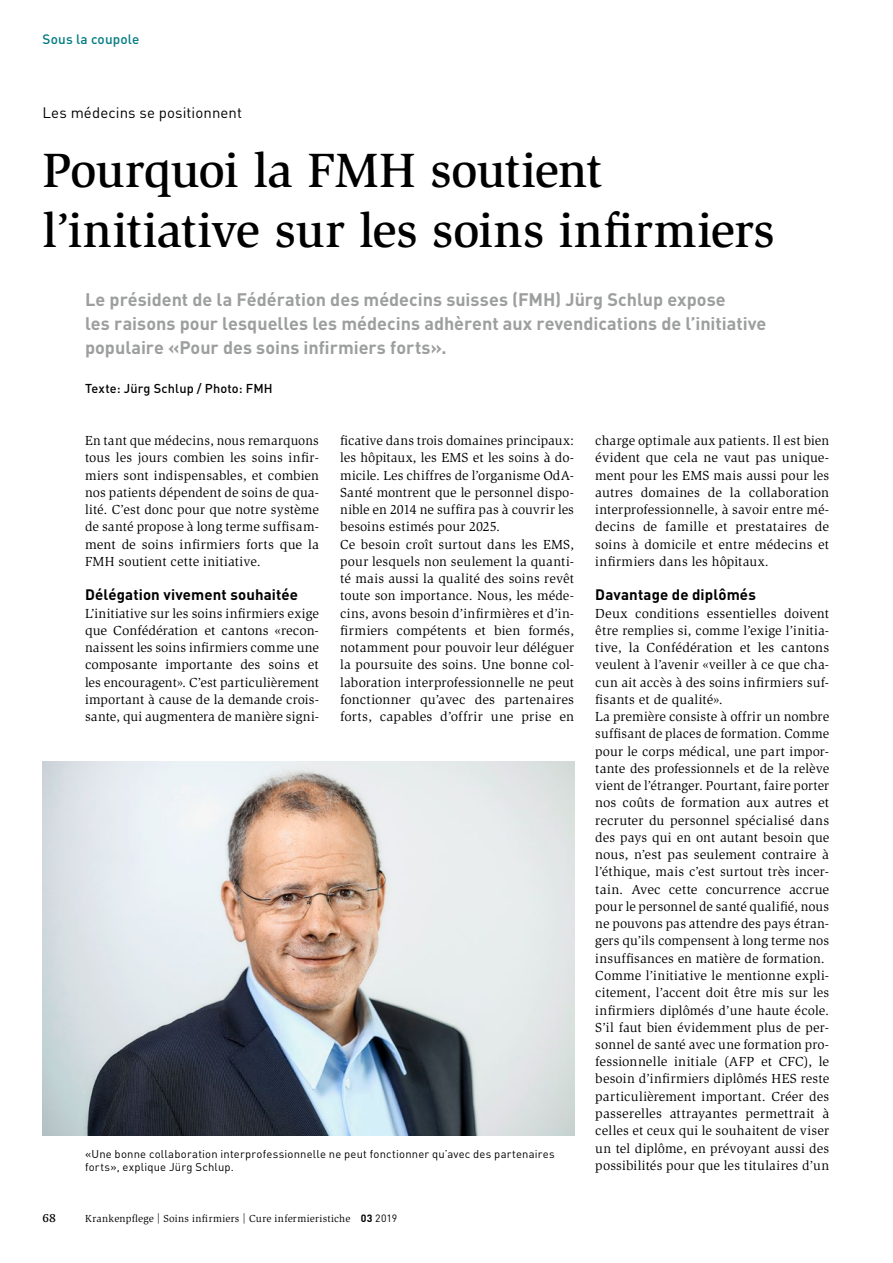
<style>
.page{position:relative;width:893px;height:1263px;background:#fff}
.page>*{position:absolute;margin:0;border:0;box-sizing:border-box;transform-origin:0 0}
.t1{font:500 49.5px/60px "Slimbach Std";letter-spacing:-.005em;color:#000}
.t2{font:700 18px/24px "DIN Pro";color:#9d9e9e}
.t3{font:700 15px "DIN Pro";letter-spacing:.01em;color:#000}
.t4{font:15px "DIN Pro";letter-spacing:.005em;color:#000}
.t5{font:13.5px/17.2px "Slimbach Std";letter-spacing:.01em;color:#000;text-align:justify}
.t6{font:500 13.5px "DIN Pro";letter-spacing:.01em;color:#007b81}
.t7{font:500 12.75px "DIN Pro";letter-spacing:.015em;color:#000}
.t8{font:700 12px "Esta Pro";color:#000}
.t9{font:11.25px/13.5px "DIN Pro";letter-spacing:.02em;color:#000}
.t10{font:10.5px "Slimbach Std";letter-spacing:.025em;color:#000}
.s1{font-family:"DIN Pro";font-weight:700}
.s2{font-family:"DIN Pro"}
</style>
<div class="page">
<img style="left:43px;top:762px;width:531px;height:373px">
<p class="t6" style="left:43px;top:30px;width:99px">Sous la coupole</p>
<p class="t4" style="left:43px;top:103px;width:201px">Les médecins se positionnent</p>
<h1 class="t1" style="left:43px;top:140px;width:734px">Pourquoi la FMH soutient l’initiative sur les soins infirmiers</h1>
<h2 class="t2" style="left:85px;top:287px;width:683px">Le président de la Fédération des médecins suisses (FMH) Jürg Schlup expose<br>les raisons pour lesquelles les médecins adhèrent aux revendications de l’initiative populaire «Pour des soins infirmiers forts».</h2>
<p class="t7" style="left:85px;top:380px;width:189px">Texte: Jürg Schlup / Photo: FMH</p>
<p class="t5" style="left:85px;top:432px;width:235px">En tant que médecins, nous remarquons tous les jours combien les soins infir&shy;miers sont indispensables, et combien nos patients dépendent de soins de qua&shy;lité. C’est donc pour que notre système de santé propose à long terme suffisam&shy;ment de soins infirmiers forts que la FMH soutient cette initiative.</p>
<p class="t3" style="left:85px;top:585px;width:215px">Délégation vivement souhaitée</p>
<p class="t5" style="left:85px;top:605px;width:235px">L’initiative sur les soins infirmiers exige que Confédération et cantons «recon&shy;naissent les soins infirmiers comme une composante importante des soins et les encouragent». C’est particulièrement important à cause de la demande crois&shy;sante, qui augmentera de manière signi-</p>
<p class="t5" style="left:340px;top:432px;width:235px;text-align:left">ficative dans trois domaines principaux: les hôpitaux, les EMS et les soins à do&shy;micile. Les chiffres de l’organisme OdA-Santé montrent que le personnel dispo&shy;nible en 2014 ne suffira pas à couvrir les besoins estimés pour 2025.<br>Ce besoin croît surtout dans les EMS, pour lesquels non seulement la quanti&shy;té mais aussi la qualité des soins revêt toute son importance. Nous, les méde&shy;cins, avons besoin d’infirmières et d’in&shy;firmiers compétents et bien formés, notamment pour pouvoir leur déléguer la poursuite des soins. Une bonne col&shy;laboration interprofessionnelle ne peut fonctionner qu’avec des partenaires forts, capables d’offrir une prise en</p>
<p class="t5" style="left:595px;top:432px;width:235px">charge optimale aux patients. Il est bien évident que cela ne vaut pas unique&shy;ment pour les EMS mais aussi pour les autres domaines de la collaboration interprofessionnelle, à savoir entre mé&shy;decins de famille et prestataires de soins à domicile et entre médecins et infirmiers dans les hôpitaux.</p>
<p class="t3" style="left:595px;top:585px;width:162px">Davantage de diplômés</p>
<p class="t5" style="left:595px;top:605px;width:235px;text-align:left">Deux conditions essentielles doivent être remplies si, comme l’exige l’initia&shy;tive, la Confédération et les cantons veulent à l’avenir «veiller à ce que cha&shy;cun ait accès à des soins infirmiers suf&shy;fisants et de qualité».<br>La première consiste à offrir un nombre suffisant de places de formation. Comme pour le corps médical, une part impor&shy;tante des professionnels et de la relève vient de l’étranger. Pourtant, faire porter nos coûts de formation aux autres et recruter du personnel spécialisé dans des pays qui en ont autant besoin que nous, n’est pas seulement contraire à l’éthique, mais c’est surtout très incer&shy;tain. Avec cette concurrence accrue pour le personnel de santé qualifié, nous ne pouvons pas attendre des pays étran&shy;gers qu’ils compensent à long terme nos insuffisances en matière de formation.<br>Comme l’initiative le mentionne expli&shy;citement, l’accent doit être mis sur les infirmiers diplômés d’une haute école.<br>S’il faut bien évidemment plus de per&shy;sonnel de santé avec une formation pro&shy;fessionnelle initiale (AFP et CFC), le besoin d’infirmiers diplômés HES reste particulièrement important. Créer des passerelles attrayantes permettrait à celles et ceux qui le souhaitent de viser un tel diplôme, en prévoyant aussi des possibilités pour que les titulaires d’un</p>
<p class="t9" style="left:85px;top:1146px;width:471px">«Une bonne collaboration interprofessionnelle ne peut fonctionner qu’avec des partenaires forts», explique Jürg Schlup.</p>
<p class="t8" style="left:43px;top:1209px;width:15px">68</p>
<p class="t10" style="left:85px;top:1212px;width:314px">Krankenpflege | Soins infirmiers | Cure infermieristiche <span class="s1">03</span> <span class="s2">2019</span></p>
</div>
